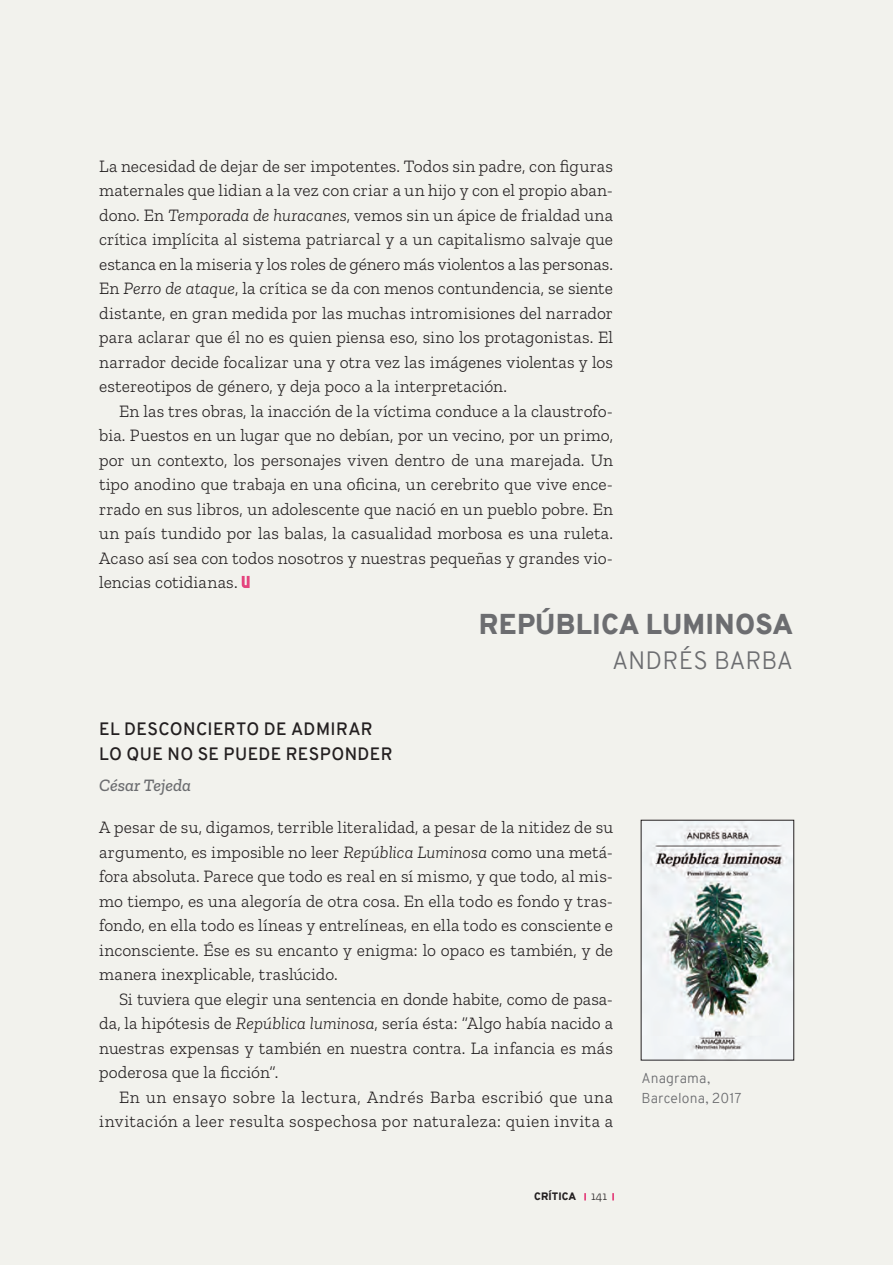
<style>
.page{position:relative;width:893px;height:1265px;background:#f2f2ed}
.page>*{position:absolute;margin:0;border:0;box-sizing:border-box;transform-origin:0 0}
.Reseña_título_genera{font:900 28px "Overpass";letter-spacing:.01em;color:#6c6d70}
.Reseña_subtítulo_gen{font:300 24.5px "Overpass";letter-spacing:.01em;color:#6c6d70}
.Cuerpo_del_texto{font:300 17.5px/24.5px "Zilla Slab";letter-spacing:.01em;color:#231f20;text-align:justify}
.Reseña_subtítulo{font:600 17.5px/24.5px "Overpass";letter-spacing:.02em;color:#231f20}
.Reseña_autor{font:italic 500 17.5px "Zilla Slab";color:#6c6d70}
.Reseña_ficha_pág__de{font:300 14px/19.2px "Overpass";letter-spacing:.01em;color:#6c6d70}
.t1{font:900 10.5px "Overpass";letter-spacing:.01em;color:#231f20}
.s1{font-style:italic}
.s2{font-family:"Zilla Slab";font-weight:300;font-size:12.25px}
</style>
<div class="page">
<svg style="left:584px;top:1193px;width:2px;height:7px"></svg>
<svg style="left:612px;top:1193px;width:2px;height:7px"></svg>
<svg style="left:242px;top:576px;width:8px;height:12px"></svg>
<img style="left:643px;top:822px;width:149px;height:236px">
<div style="left:641px;top:820px;width:153px;height:240px;border:1px solid #231f20"></div>
<p class="Cuerpo_del_texto" style="left:99px;top:154px;width:515px">La necesidad de dejar de ser impotentes. Todos sin padre, con figuras maternales que lidian a la vez con criar a un hijo y con el propio aban&shy;dono. En <span class="s1">Temporada de huracanes</span>, vemos sin un ápice de frialdad una crítica implícita al sistema patriarcal y a un capitalismo salvaje que estanca en la miseria y los roles de género más violentos a las personas.<br>En <span class="s1">Perro de ataque</span>, la crítica se da con menos contundencia, se siente distante, en gran medida por las muchas intromisiones del narrador para aclarar que él no es quien piensa eso, sino los protagonistas. El narrador decide focalizar una y otra vez las imágenes violentas y los estereotipos de género, y deja poco a la interpretación.</p>
<p class="Cuerpo_del_texto" style="left:99px;top:399px;width:515px;text-indent:20px">En las tres obras, la inacción de la víctima conduce a la claustrofo&shy;bia. Puestos en un lugar que no debían, por un vecino, por un primo, por un contexto, los personajes viven dentro de una marejada. Un tipo anodino que trabaja en una oficina, un cerebrito que vive ence&shy;rrado en sus libros, un adolescente que nació en un pueblo pobre. En un país tundido por las balas, la casualidad morbosa es una ruleta.<br>Acaso así sea con todos nosotros y nuestras pequeñas y grandes vio&shy;lencias cotidianas.</p>
<p class="Reseña_título_genera" style="left:479px;top:604px;width:316px">REPÚBLICA LUMINOSA</p>
<p class="Reseña_subtítulo_gen" style="left:612px;top:642px;width:182px">ANDRÉS BARBA</p>
<p class="Reseña_subtítulo" style="left:99px;top:717px;width:295px">EL DESCONCIERTO DE ADMIRAR<br>LO QUE NO SE PUEDE RESPONDER</p>
<p class="Reseña_autor" style="left:99px;top:775px;width:93px">César Tejeda</p>
<p class="Cuerpo_del_texto" style="left:99px;top:815px;width:515px">A pesar de su, digamos, terrible literalidad, a pesar de la nitidez de su argumento, es imposible no leer <span class="s1">República Luminosa</span> como una metá&shy;fora absoluta. Parece que todo es real en sí mismo, y que todo, al mis&shy;mo tiempo, es una alegoría de otra cosa. En ella todo es fondo y tras&shy;fondo, en ella todo es líneas y entrelíneas, en ella todo es consciente e inconsciente. Ése es su encanto y enigma: lo opaco es también, y de manera inexplicable, traslúcido.</p>
<p class="Cuerpo_del_texto" style="left:99px;top:987px;width:515px;text-indent:20px">Si tuviera que elegir una sentencia en donde habite, como de pasa&shy;da, la hipótesis de <span class="s1">República luminosa</span>, sería ésta: “Algo había nacido a nuestras expensas y también en nuestra contra. La infancia es más poderosa que la ficción”.</p>
<p class="Cuerpo_del_texto" style="left:99px;top:1085px;width:515px;text-align:right">En un ensayo sobre la lectura, Andrés Barba escribió que una invitación a leer resulta sospechosa por naturaleza: quien invita a</p>
<p class="t1" style="left:534px;top:1189px;width:74px">CRÍTICA <span class="s2">141</span></p>
<p class="Reseña_ficha_pág__de" style="left:641px;top:1069px;width:102px">Anagrama,<br>Barcelona, 2017</p>
</div>
